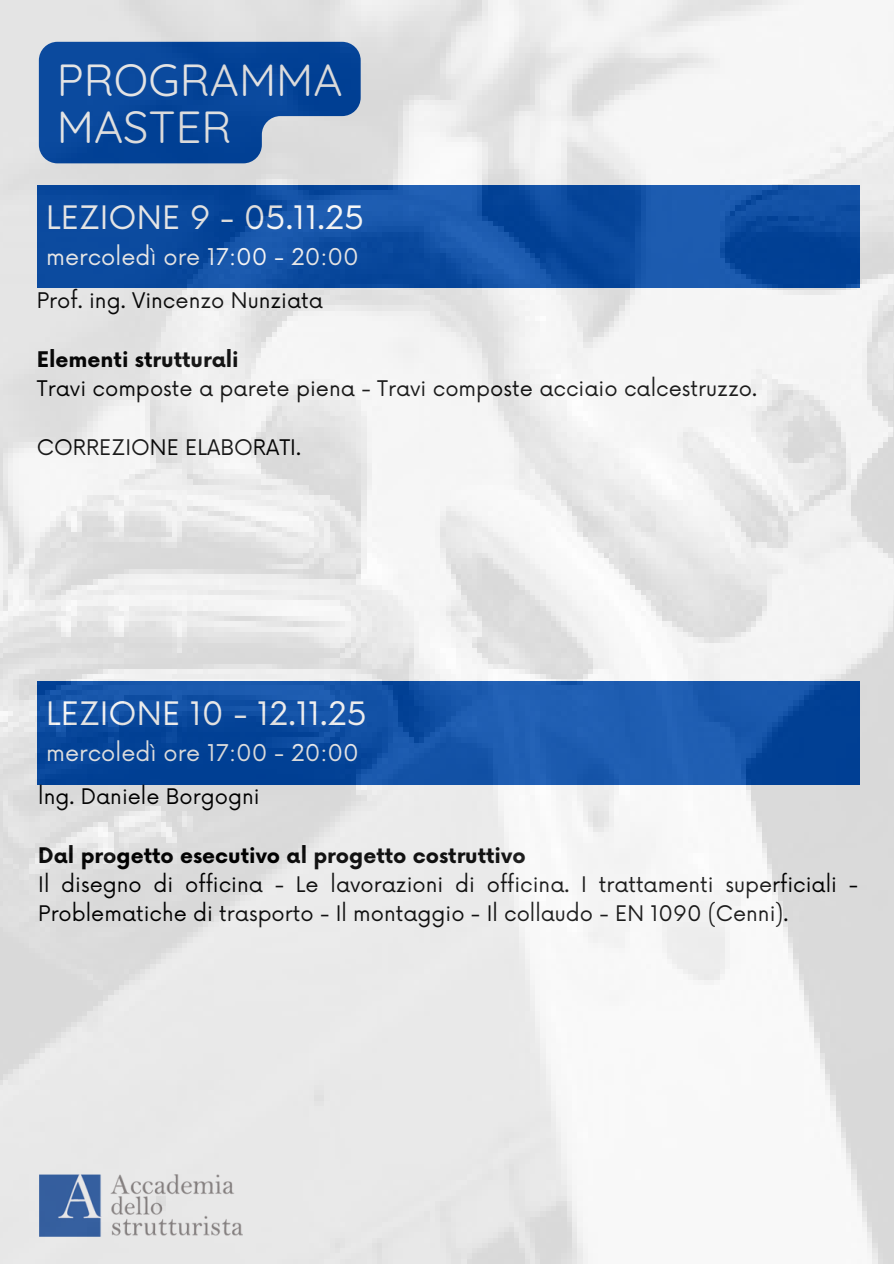
<style>
.page{position:relative;width:894px;height:1264px;background:#fff}
.page>*{position:absolute;margin:0;border:0;box-sizing:border-box;transform-origin:0 0}
.t1{font:45px/47.2px "Quicksand";color:#fff}
.t2{font:31.5px "Now";color:#fff}
.t3{font:22.5px "Now";color:#fff}
.t4{font:21px/29.2px "Now";color:#000}
.t5{font:700 21px "Now";color:#000}
</style>
<div class="page">
<img style="left:0;top:0;width:893px;height:1263px">
<p class="t1" style="left:57px;top:55px;width:287px">PROGRAMMA<br>MASTER</p>
<h1 class="t2" style="left:46px;top:200px;width:319px">LEZIONE 9 - 05.11.25</h1>
<h1 class="t3" style="left:46px;top:244px;width:314px">mercoledì ore 17:00 - 20:00</h1>
<p class="t4" style="left:37px;top:287px;width:287px">Prof. ing. Vincenzo Nunziata</p>
<p class="t5" style="left:37px;top:348px;width:203px">Elementi strutturali</p>
<p class="t4" style="left:37px;top:375px;width:721px">Travi composte a parete piena - Travi composte acciaio calcestruzzo.</p>
<h3 class="t4" style="left:37px;top:433px;width:265px">CORREZIONE ELABORATI.</h3>
<h2 class="t2" style="left:46px;top:696px;width:322px">LEZIONE 10 - 12.11.25</h2>
<h2 class="t3" style="left:46px;top:740px;width:314px">mercoledì ore 17:00 - 20:00</h2>
<h2 class="t4" style="left:38px;top:783px;width:223px">lng. Daniele Borgogni</h2>
<p class="t5" style="left:38px;top:844px;width:489px">Dal progetto esecutivo al progetto costruttivo</p>
<p class="t4" style="left:38px;top:871px;width:821px">Il disegno di officina - Le lavorazioni di officina. I trattamenti superficiali -<br>Problematiche di trasporto - Il montaggio - Il collaudo - EN 1090 (Cenni).</p>
</div>
